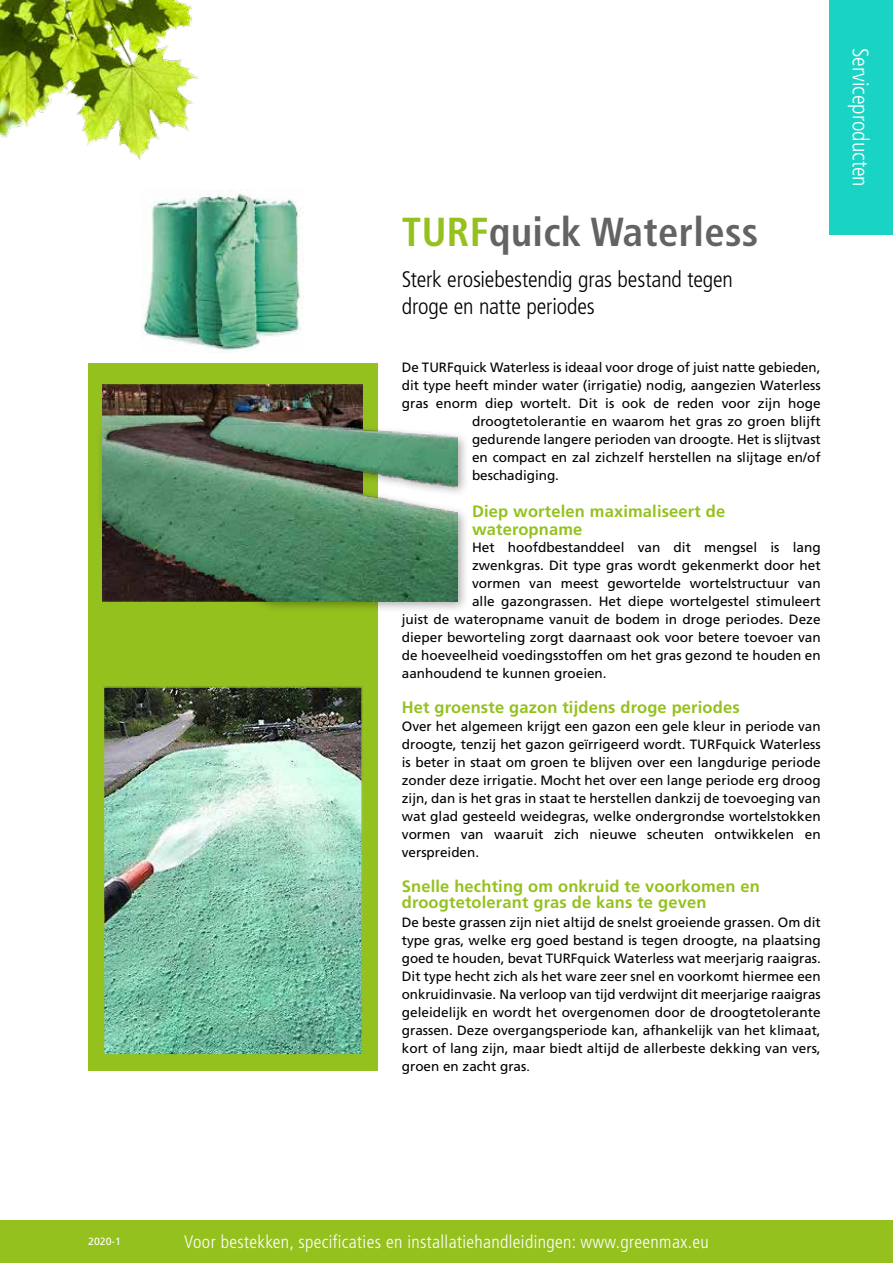
<style>
.page{position:relative;width:893px;height:1263px;background:#fff}
.page>*{position:absolute;margin:0;border:0;box-sizing:border-box;transform-origin:0 0}
.t1{font:700 condensed 40.5px "Frutiger LT Std";letter-spacing:.01em;color:#646363}
.t2{font:300 condensed 22.5px/27px "Frutiger LT Std";letter-spacing:-.005em;color:#000}
.t3{font:300 condensed 22.5px "Frutiger LT Std";color:#fff}
.t4{font:300 condensed 18px "Frutiger LT Std";letter-spacing:.02em;color:#fff}
.t5{font:700 16.5px/18px "Frutiger LT Std";letter-spacing:.01em;color:#95c11f}
.t6{font:13.5px/18px "Frutiger LT Std";color:#000;text-align:justify}
.t7{font:10.5px "Frutiger LT Std";color:#fff}
.s1{color:#95c11f}
.s2{font-size:12.75px}
</style>
<div class="page">
<div style="left:88px;top:363px;width:289px;height:707px;background:#95c11f"></div>
<img style="left:0;top:0;width:199px;height:160px">
<img style="left:106px;top:689px;width:254px;height:364px">
<div style="left:103px;top:686px;width:260px;height:370px;border:2px solid #95c11f"></div>
<div style="left:0;top:1220px;width:893px;height:43px;background:#95c11f"></div>
<div style="left:829px;top:0;width:64px;height:234px;background:#19d3c5"></div>
<img style="left:142px;top:191px;width:161px;height:161px">
<img style="left:103px;top:385px;width:260px;height:34px">
<div style="left:97px;top:419px;width:373px;height:195px;background:#000;opacity:.33"></div>
<img style="left:103px;top:425px;width:355px;height:177px">
<h1 class="t1" style="left:402px;top:208px;width:358px"><span class="s1">TURF</span>quick Waterless</h1>
<h2 class="t2" style="left:402px;top:266px;width:333px">Sterk erosiebestendig gras bestand tegen droge en natte periodes</h2>
<p class="t6" style="left:402px;top:359px;width:420px">De TURFquick Waterless is ideaal voor droge of juist natte gebieden,</p>
<p class="t6" style="left:402px;top:377px;width:420px">dit type heeft minder water (irrigatie) nodig, aangezien Waterless</p>
<p class="t6" style="left:402px;top:395px;width:420px">gras enorm diep wortelt. Dit is ook de reden voor zijn hoge</p>
<p class="t6" style="left:472px;top:413px;width:350px">droogtetolerantie en waarom het gras zo groen blijft</p>
<p class="t6" style="left:472px;top:431px;width:350px">gedurende langere perioden van droogte. Het is slijtvast</p>
<p class="t6" style="left:472px;top:449px;width:350px">en compact en zal zichzelf herstellen na slijtage en/of</p>
<p class="t6" style="left:472px;top:467px;width:89px">beschadiging.</p>
<p class="t5" style="left:472px;top:502px;width:255px">Diep wortelen maximaliseert de wateropname</p>
<p class="t6" style="left:472px;top:539px;width:350px">Het hoofdbestanddeel van dit mengsel is lang</p>
<p class="t6" style="left:472px;top:557px;width:350px">zwenkgras. Dit type gras wordt gekenmerkt door het</p>
<p class="t6" style="left:472px;top:575px;width:350px">vormen van meest gewortelde wortelstructuur van</p>
<p class="t6" style="left:472px;top:593px;width:350px">alle gazongrassen. Het diepe wortelgestel stimuleert</p>
<p class="t6" style="left:402px;top:611px;width:420px">juist de wateropname vanuit de bodem in droge periodes. Deze</p>
<p class="t6" style="left:402px;top:629px;width:420px">dieper beworteling zorgt daarnaast ook voor betere toevoer van</p>
<p class="t6" style="left:402px;top:647px;width:420px">de hoeveelheid voedingsstoffen om het gras gezond te houden en</p>
<p class="t6" style="left:402px;top:665px;width:206px">aanhoudend te kunnen groeien.</p>
<p class="t5" style="left:402px;top:698px;width:339px">Het groenste gazon tijdens droge periodes</p>
<p class="t6" style="left:402px;top:717px;width:420px">Over het algemeen krijgt een gazon een gele kleur in periode van droogte, tenzij het gazon geïrrigeerd wordt. TURFquick Waterless is beter in staat om groen te blijven over een langdurige periode zonder deze irrigatie. Mocht het over een lange periode erg droog zijn, dan is het gras in staat te herstellen dankzij de toevoeging van wat glad gesteeld weidegras, welke ondergrondse wortelstokken vormen van waaruit zich nieuwe scheuten ontwikkelen en verspreiden.</p>
<p class="t5" style="left:402px;top:878px;width:359px;line-height:16.5px">Snelle hechting om onkruid te voorkomen en droogtetolerant gras de kans te geven</p>
<p class="t6" style="left:402px;top:914px;width:420px">De beste grassen zijn niet altijd de snelst groeiende grassen. Om dit type gras, welke erg goed bestand is tegen droogte, na plaatsing goed te houden, bevat TURFquick Waterless wat meerjarig raaigras.<br>Dit type hecht zich als het ware zeer snel en voorkomt hiermee een onkruidinvasie. Na verloop van tijd verdwijnt dit meerjarige raaigras geleidelijk en wordt het overgenomen door de droogtetolerante grassen. Deze overgangsperiode kan, afhankelijk van het klimaat, kort of lang zijn, maar biedt altijd de allerbeste dekking van vers, groen en zacht gras<span class="s2">.</span></p>
<h2 class="t3" style="left:873px;top:48px;width:141px;rotate:90deg">Serviceproducten</h2>
<p class="t7" style="left:88px;top:1235px;width:34px">2020-1</p>
<h3 class="t4" style="left:184px;top:1232px;width:526px">Voor bestekken, specificaties en installatiehandleidingen: www.greenmax.eu</h3>
</div>
